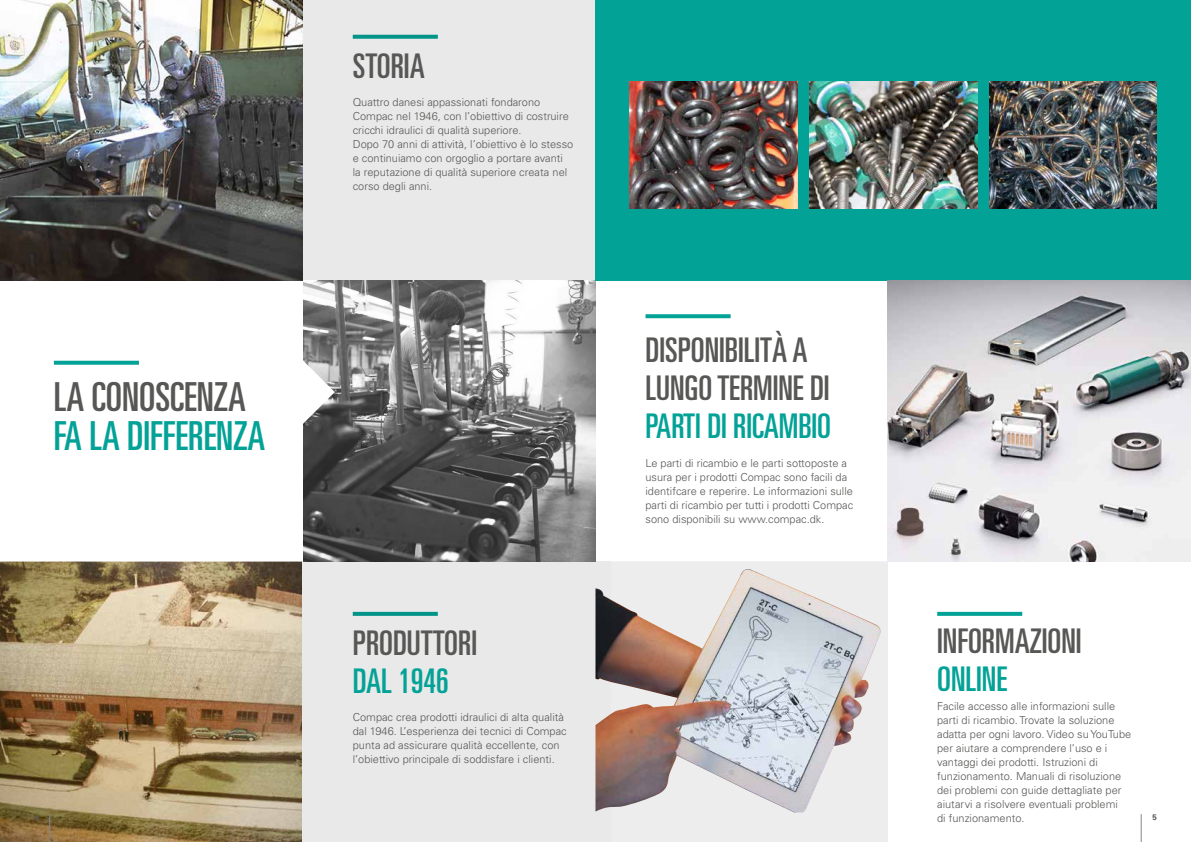
<style>
.page{position:relative;width:1191px;height:842px;background:#fff}
.page>*{position:absolute;margin:0;border:0;box-sizing:border-box;transform-origin:0 0}
.t1{font:ultra-condensed 40px "Univers";color:#03a297}
.t2{font:ultra-condensed 40px "Univers";color:#575756}
.t3{font:ultra-condensed 34px/38px "Univers";color:#575756}
.t4{font:ultra-condensed 34px "Univers";color:#03a297}
.t5{font:300 11px/14px "Univers";color:#575756}
.t6{font:700 8px "Univers";color:#575756}
</style>
<div class="page">
<div style="left:595px;top:559px;width:293px;height:283px;background:#ededed"></div>
<svg style="left:595px;top:281px;width:292px;height:280px"></svg>
<div style="left:302px;top:0;width:308px;height:281px;background:#e9e9e9"></div>
<img style="left:0;top:561px;width:303px;height:281px">
<div style="left:303px;top:561px;width:308px;height:281px;background:#e9e9e9"></div>
<img style="left:335px;top:281px;width:260px;height:280px">
<svg style="left:53px;top:281px;width:282px;height:280px"></svg>
<svg style="left:54px;top:361px;width:85px;height:4px"></svg>
<img style="left:0;top:0;width:303px;height:281px">
<svg style="left:353px;top:612px;width:85px;height:4px"></svg>
<svg style="left:353px;top:35px;width:85px;height:4px"></svg>
<div style="left:595px;top:0;width:596px;height:281px;background:#03a297"></div>
<img style="left:595px;top:569px;width:286px;height:243px">
<img style="left:887px;top:281px;width:304px;height:280px">
<img style="left:989px;top:81px;width:168px;height:127px">
<img style="left:629px;top:81px;width:168px;height:127px">
<img style="left:809px;top:81px;width:168px;height:127px">
<svg style="left:645px;top:314px;width:85px;height:4px"></svg>
<svg style="left:937px;top:612px;width:85px;height:4px"></svg>
<svg style="left:50px;top:814px;width:1px;height:28px"></svg>
<svg style="left:1141px;top:814px;width:1px;height:28px"></svg>
<h1 class="t2" style="left:54px;top:374px;width:193px">LA CONOSCENZA</h1>
<h1 class="t1" style="left:54px;top:413px;width:213px">FA LA DIFFERENZA</h1>
<h2 class="t3" style="left:353px;top:47px;width:74px">STORIA</h2>
<p class="t5" style="left:353px;top:95px;width:222px">Quattro danesi appassionati fondarono Compac nel 1946, con l’obiettivo di costruire cricchi idraulici di qualità superiore.<br>Dopo 70 anni di attività, l’obiettivo è lo stesso e continuiamo con orgoglio a portare avanti la reputazione di qualità superiore creata nel corso degli anni.</p>
<h2 class="t3" style="left:353px;top:623px;width:126px">PRODUTTORI</h2>
<h2 class="t4" style="left:353px;top:661px;width:97px">DAL 1946</h2>
<p class="t5" style="left:353px;top:710px;width:215px">Compac crea prodotti idraulici di alta qualità dal 1946. L’esperienza dei tecnici di Compac punta ad assicurare qualità eccellente, con l’obiettivo principale di soddisfare i clienti.</p>
<h2 class="t3" style="left:645px;top:331px;width:185px">DISPONIBILITÀ A<br>LUNGO TERMINE DI</h2>
<h2 class="t4" style="left:645px;top:407px;width:187px">PARTI DI RICAMBIO</h2>
<p class="t5" style="left:645px;top:456px;width:209px">Le parti di ricambio e le parti sottoposte a usura per i prodotti Compac sono facili da identifcare e reperire. Le informazioni sulle parti di ricambio per tutti i prodotti Compac sono disponibili su www.compac.dk.</p>
<h2 class="t3" style="left:937px;top:621px;width:146px">INFORMAZIONI</h2>
<h2 class="t4" style="left:937px;top:659px;width:71px">ONLINE</h2>
<p class="t5" style="left:937px;top:699px;width:196px">Facile accesso alle informazioni sulle parti di ricambio. Trovate la soluzione adatta per ogni lavoro. Video su YouTube per aiutare a comprendere l’uso e i vantaggi dei prodotti. Istruzioni di funzionamento. Manuali di risoluzione dei problemi con guide dettagliate per aiutarvi a risolvere eventuali problemi</p>
<p class="t6" style="left:34px;top:812px;width:6px">4</p>
<p class="t5" style="left:937px;top:811px;width:89px">di funzionamento.</p>
<p class="t6" style="left:1152px;top:813px;width:6px">5</p>
</div>
